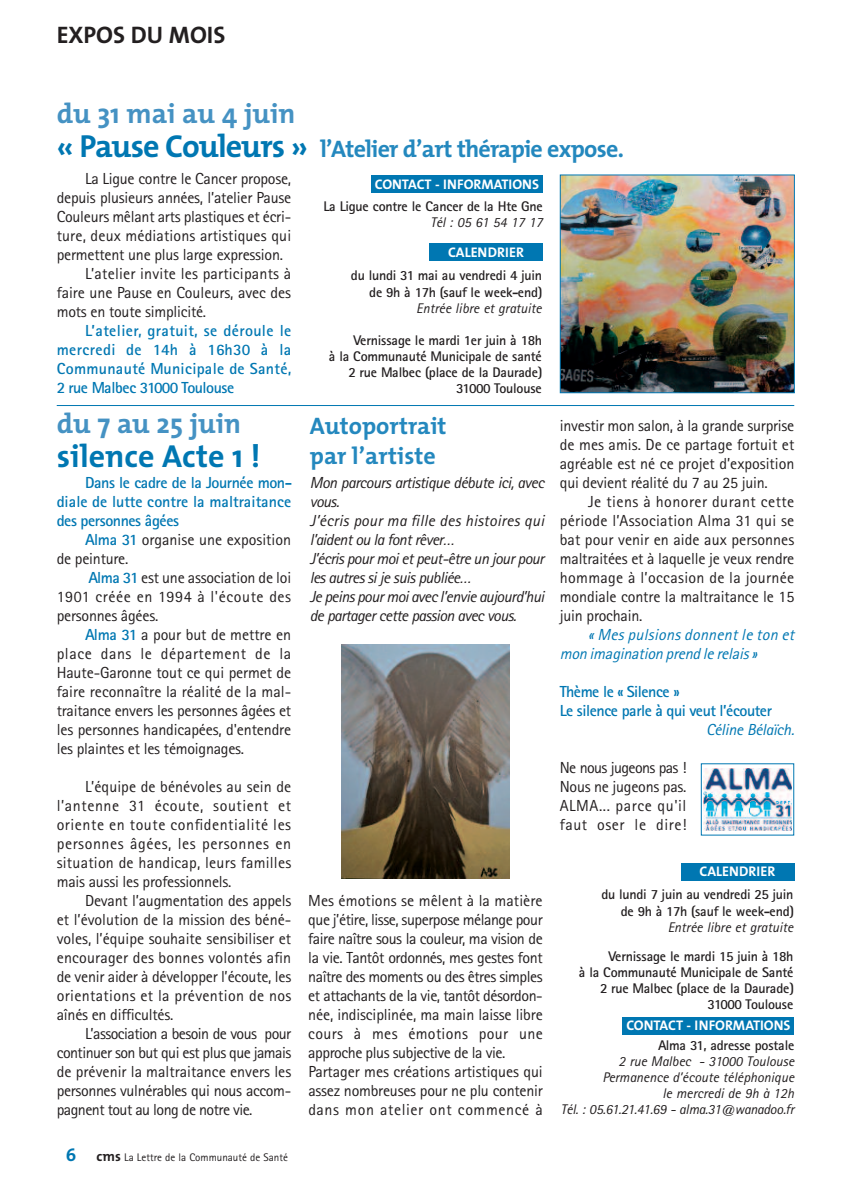
<style>
.page{position:relative;width:851px;height:1191px;background:#fff}
.page>*{position:absolute;margin:0;border:0;box-sizing:border-box;transform-origin:0 0}
.t1{font:700 32px "The Mix";color:#0077b2}
.t2{font:700 28px "The Mix";color:#4592c3}
.t3{font:700 24px "The Mix";letter-spacing:-.02em;color:#2488be}
.t4{font:700 24px/30px "The Mix";color:#2488be}
.t5{font:700 24px "The Mix";color:#231f20}
.t6{font:16px/19px "Rotis Sans Serif";letter-spacing:-.015em;color:#231f20;text-align:justify}
.t7{font:italic 16px/19px "Rotis Sans Serif";letter-spacing:-.035em;color:#231f20}
.t8{font:700 16px/19px "Rotis Sans Serif";letter-spacing:-.015em;color:#0077b2;text-align:justify}
.t9{font:16px "Rotis Sans Serif";letter-spacing:.01em;color:#231f20}
.t10{font:italic 16px/19px "Rotis Sans Serif";color:#0077b2}
.t11{font:700 16px/19px "Rotis Sans Serif";letter-spacing:-.035em;color:#0077b2}
.t12{font:italic 16px "Rotis Sans Serif";letter-spacing:-.015em;color:#0077b2}
.t13{font:700 14px/16px "Rotis Sans Serif";letter-spacing:-.02em;color:#231f20;text-align:right}
.t14{font:italic 14px/16px "Rotis Sans Serif";color:#231f20;text-align:right}
.t15{font:700 14px "The Mix";color:#fff}
.t16{font:11px "Rotis Sans Serif";color:#231f20}
.s1{font-size:32px;color:#0077b2}
.s2{font-weight:700;color:#0077b2}
.s3{font-family:"The Mix";font-weight:700;font-size:18px;color:#0077b2}
.s4{font-family:"The Mix";font-weight:700;font-size:14px}
</style>
<div class="page">
<div style="left:371px;top:176px;width:171px;height:17px;background:#0077b2"></div>
<hr style="left:57px;top:405px;width:737px;height:1px;background:#0077b2">
<div style="left:429px;top:244px;width:113px;height:17px;background:#0077b2"></div>
<img style="left:561px;top:176px;width:231px;height:215px">
<div style="left:559px;top:174px;width:235px;height:219px;border:1px solid #0077b2"></div>
<img style="left:341px;top:645px;width:168px;height:233px">
<img style="left:703px;top:768px;width:88px;height:62px">
<div style="left:622px;top:1017px;width:172px;height:17px;background:#0077b2"></div>
<div style="left:680px;top:863px;width:114px;height:17px;background:#0077b2"></div>
<h3 class="t5" style="left:57px;top:27px;width:170px">EXPOS DU MOIS</h3>
<h2 class="t2" style="left:57px;top:104px;width:240px">du 31 mai au 4 juin</h2>
<h3 class="t3" style="left:57px;top:140px;width:568px"><span class="s1">« Pause Couleurs »</span> l’Atelier d’art thérapie expose.</h3>
<p class="t6" style="left:85px;top:171px;width:207px">La Ligue contre le Cancer propose,</p>
<p class="t6" style="left:57px;top:190px;width:236px">depuis plusieurs années, l’atelier Pause</p>
<p class="t6" style="left:57px;top:209px;width:236px">Couleurs mêlant arts plastiques et écri-</p>
<p class="t9" style="left:57px;top:230px;width:236px">ture, deux médiations artistiques qui</p>
<p class="t6" style="left:57px;top:247px;width:228px">permettent une plus large expression.</p>
<p class="t9" style="left:85px;top:268px;width:207px">L’atelier invite les participants à</p>
<p class="t6" style="left:57px;top:285px;width:236px">faire une Pause en Couleurs, avec des</p>
<p class="t6" style="left:57px;top:304px;width:151px">mots en toute simplicité.</p>
<p class="t8" style="left:57px;top:323px;width:236px;text-indent:28px">L’atelier, gratuit, se déroule le mercredi de 14h à 16h30 à la Communauté Municipale de Santé, 2 rue Malbec 31000 Toulouse</p>
<h2 class="t2" style="left:57px;top:414px;width:186px">du 7 au 25 juin</h2>
<h1 class="t1" style="left:57px;top:445px;width:205px">silence Acte 1 !</h1>
<p class="t8" style="left:57px;top:475px;width:237px;text-indent:28px">Dans le cadre de la Journée mon&shy;diale de lutte contre la maltraitance des personnes âgées</p>
<p class="t6" style="left:57px;top:532px;width:236px;text-indent:28px"><span class="s2">Alma 31</span> organise une exposition de peinture.</p>
<p class="t6" style="left:57px;top:570px;width:236px;text-indent:32px"><span class="s2">Alma 31</span> est une association de loi 1901 créée en 1994 à l'écoute des personnes âgées.</p>
<p class="t6" style="left:57px;top:627px;width:236px;text-indent:28px"><span class="s2">Alma 31</span> a pour but de mettre en place dans le département de la Haute-Garonne tout ce qui permet de faire reconnaître la réalité de la mal&shy;traitance envers les personnes âgées et les personnes handicapées, d'entendre les plaintes et les témoignages.</p>
<p class="t6" style="left:57px;top:779px;width:236px;text-indent:28px">L’équipe de bénévoles au sein de l’antenne 31 écoute, soutient et oriente en toute confidentialité les personnes âgées, les personnes en situation de handicap, leurs familles mais aussi les professionnels.</p>
<p class="t6" style="left:57px;top:893px;width:236px;text-indent:28px">Devant l’augmentation des appels et l’évolution de la mission des béné&shy;voles, l’équipe souhaite sensibiliser et encourager des bonnes volontés afin de venir aider à développer l’écoute, les orientations et la prévention de nos aînés en difficultés.</p>
<p class="t6" style="left:57px;top:1026px;width:236px;text-indent:28px">L’association a besoin de vous pour continuer son but qui est plus que jamais de prévenir la maltraitance envers les personnes vulnérables qui nous accom&shy;pagnent tout au long de notre vie.</p>
<p class="t16" style="left:66px;top:1153px;width:224px"><span class="s3">6</span> <span class="s4">cms</span> La Lettre de la Communauté de Santé</p>
<p class="t15" style="left:375px;top:179px;width:166px">CONTACT - INFORMATIONS</p>
<p class="t13" style="left:323px;top:199px;width:220px">La Ligue contre le Cancer de la Hte Gne</p>
<p class="t14" style="left:430px;top:216px;width:114px">Tél : 05 61 54 17 17</p>
<p class="t15" style="left:448px;top:247px;width:77px">CALENDRIER</p>
<p class="t13" style="left:351px;top:268px;width:193px;line-height:16.8px">du lundi 31 mai au vendredi 4 juin de 9h à 17h (sauf le week-end)</p>
<p class="t14" style="left:416px;top:302px;width:127px">Entrée libre et gratuite</p>
<p class="t13" style="left:329px;top:334px;width:215px">Vernissage le mardi 1er juin à 18h<br>à la Communauté Municipale de santé<br>2 rue Malbec (place de la Daurade)<br>31000 Toulouse</p>
<h3 class="t4" style="left:310px;top:413px;width:138px">Autoportrait par l’artiste</h3>
<p class="t7" style="left:310px;top:475px;width:236px">Mon parcours artistique débute ici, avec vous.<br>J’écris pour ma fille des histoires qui l’aident ou la font rêver…<br>J’écris pour moi et peut-être un jour pour les autres si je suis publiée…<br>Je peins pour moi avec l’envie aujourd’hui de partager cette passion avec vous.</p>
<p class="t6" style="left:559px;top:418px;width:236px">investir mon salon, à la grande surprise de mes amis. De ce partage fortuit et agréable est né ce projet d’exposition qui devient réalité du 7 au 25 juin.</p>
<p class="t6" style="left:559px;top:494px;width:236px;text-indent:28px">Je tiens à honorer durant cette période l’Association Alma 31 qui se bat pour venir en aide aux personnes maltraitées et à laquelle je veux rendre hommage à l’occasion de la journée mondiale contre la maltraitance le 15 juin prochain.</p>
<p class="t10" style="left:559px;top:627px;width:239px;text-indent:28px">« Mes pulsions donnent le ton et mon imagination prend le relais »</p>
<p class="t11" style="left:559px;top:684px;width:214px">Thème le « Silence »<br>Le silence parle à qui veut l’écouter</p>
<p class="t12" style="left:706px;top:724px;width:90px">Céline Bélaïch.</p>
<p class="t6" style="left:559px;top:760px;width:128px">Ne nous jugeons pas !<br>Nous ne jugeons pas.<br>ALMA... parce qu'il faut oser le dire!</p>
<p class="t6" style="left:308px;top:893px;width:236px;text-align:left">Mes émotions se mêlent à la matière que j’étire, lisse, superpose mélange pour faire naître sous la couleur, ma vision de la vie. Tantôt ordonnés, mes gestes font naître des moments ou des êtres simples et attachants de la vie, tantôt désordon&shy;née, indisciplinée, ma main laisse libre cours à mes émotions pour une approche plus subjective de la vie.<br>Partager mes créations artistiques qui assez nombreuses pour ne plu contenir dans mon atelier ont commencé à</p>
<p class="t15" style="left:699px;top:866px;width:77px">CALENDRIER</p>
<p class="t13" style="left:601px;top:887px;width:194px;line-height:16.8px">du lundi 7 juin au vendredi 25 juin de 9h à 17h (sauf le week-end)</p>
<p class="t14" style="left:667px;top:921px;width:127px">Entrée libre et gratuite</p>
<p class="t13" style="left:578px;top:949px;width:217px">Vernissage le mardi 15 juin à 18h<br>à la Communauté Municipale de Santé<br>2 rue Malbec (place de la Daurade)<br>31000 Toulouse</p>
<p class="t15" style="left:626px;top:1021px;width:166px">CONTACT - INFORMATIONS</p>
<p class="t13" style="left:658px;top:1039px;width:138px">Alma 31, adresse postale</p>
<p class="t14" style="left:561px;top:1055px;width:235px">2 rue Malbec - 31000 Toulouse<br>Permanence d’écoute téléphonique<br>le mercredi de 9h à 12h<br>Tél. : 05.61.21.41.69 - alma.31@wanadoo.fr</p>
</div>
